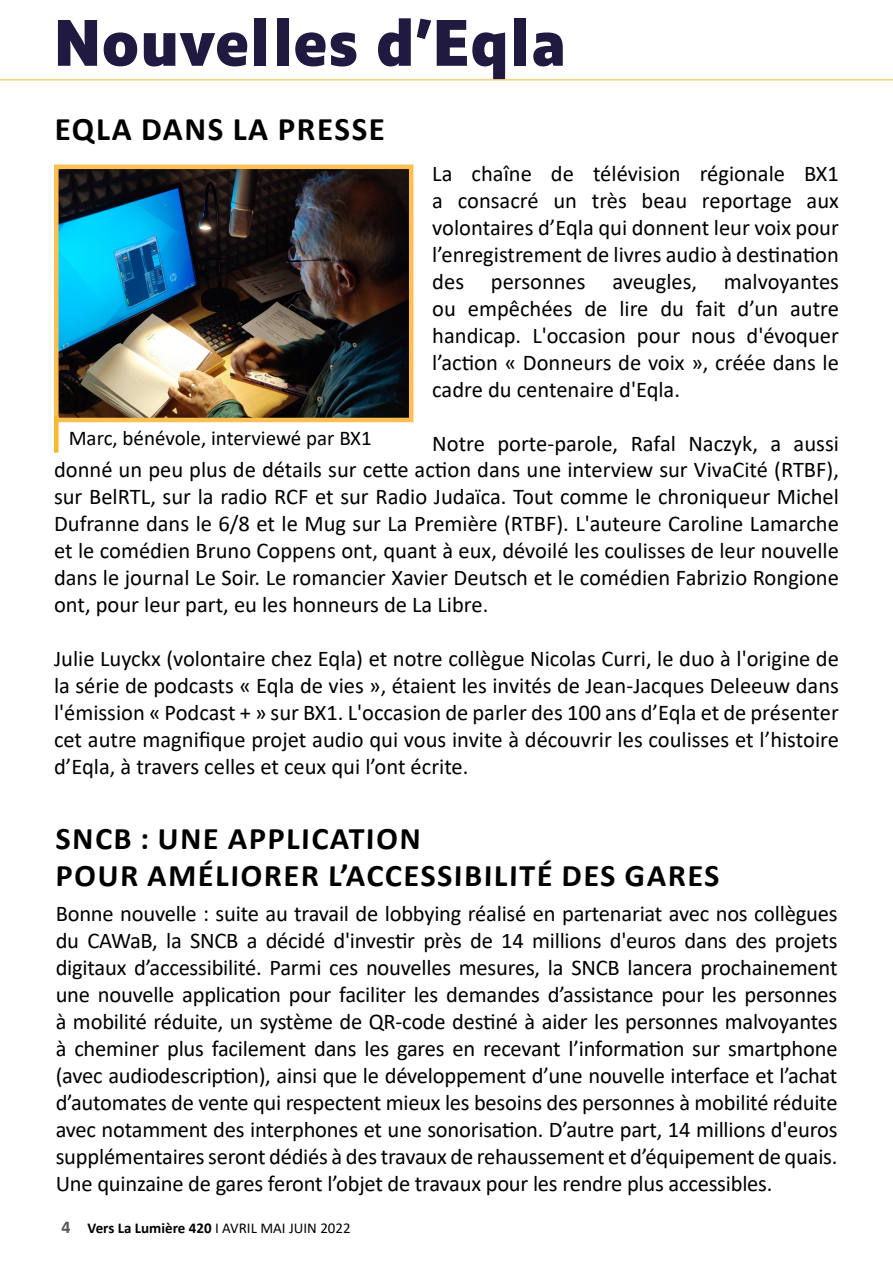
<style>
.page{position:relative;width:893px;height:1263px;background:#fff}
.page>*{position:absolute;margin:0;border:0;box-sizing:border-box;transform-origin:0 0}
.t1{font:700 60px "Luciole";letter-spacing:-.01em;color:#201a40}
.t2{font:700 33px "Calibri";letter-spacing:.05em;color:#000}
.t3{font:700 31.5px/37.5px "Calibri";color:#000}
.t4{font:22.5px/27px "Calibri";color:#000;text-align:justify}
.t5{font:21px "Calibri";color:#000}
.t6{font:15px "Calibri";color:#000}
.s1{font-weight:700;font-size:18px;color:#58595b}
.s2{font-weight:700}
</style>
<div class="page">
<hr style="left:0;top:80px;width:893px;height:1px;background:#f7b92f">
<img style="left:59px;top:170px;width:349px;height:247px">
<div style="left:54px;top:165px;width:359px;height:257px;border:4px solid #fdbe52"></div>
<div style="left:54px;top:416px;width:5px;height:37px;background:#f7b92d"></div>
<h1 class="t1" style="left:53px;top:10px;width:515px">Nouvelles d’Eqla</h1>
<h2 class="t2" style="left:55px;top:105px;width:332px">EQLA DANS LA PRESSE</h2>
<p class="t4" style="left:432px;top:160px;width:408px">La chaîne de télévision régionale BX1 a consacré un très beau reportage aux volontaires d’Eqla qui donnent leur voix pour l’enregistrement de livres audio à destination des personnes aveugles, malvoyantes ou empêchées de lire du fait d’un autre handicap. L'occasion pour nous d'évoquer l’action « Donneurs de voix », créée dans le cadre du centenaire d'Eqla.</p>
<p class="t4" style="left:54px;top:431px;width:786px;line-height:25px;text-align:right">Notre porte-parole, Rafal Naczyk, a aussi<br>donné un peu plus de détails sur cette action dans une interview sur VivaCité (RTBF),</p>
<p class="t4" style="left:54px;top:482px;width:786px">sur BelRTL, sur la radio RCF et sur Radio Judaïca. Tout comme le chroniqueur Michel Dufranne dans le 6/8 et le Mug sur La Première (RTBF). L'auteure Caroline Lamarche et le comédien Bruno Coppens ont, quant à eux, dévoilé les coulisses de leur nouvelle dans le journal Le Soir. Le romancier Xavier Deutsch et le comédien Fabrizio Rongione ont, pour leur part, eu les honneurs de La Libre.</p>
<p class="t4" style="left:54px;top:644px;width:786px">Julie Luyckx (volontaire chez Eqla) et notre collègue Nicolas Curri, le duo à l'origine de la série de podcasts « Eqla de vies », étaient les invités de Jean-Jacques Deleeuw dans l'émission « Podcast + » sur BX1. L'occasion de parler des 100 ans d’Eqla et de présenter cet autre magnifique projet audio qui vous invite à découvrir les coulisses et l’histoire d’Eqla, à travers celles et ceux qui l’ont écrite.</p>
<p class="t5" style="left:69px;top:423px;width:305px">Marc, bénévole, interviewé par BX1</p>
<h3 class="t3" style="left:55px;top:819px;width:666px">SNCB : UNE APPLICATION<br>POUR AMÉLIORER L’ACCESSIBILITÉ DES GARES</h3>
<p class="t4" style="left:56px;top:899px;width:783px">Bonne nouvelle : suite au travail de lobbying réalisé en partenariat avec nos collègues du CAWaB, la SNCB a décidé d'investir près de 14 millions d'euros dans des projets digitaux d’accessibilité. Parmi ces nouvelles mesures, la SNCB lancera prochainement une nouvelle application pour faciliter les demandes d’assistance pour les personnes à mobilité réduite, un système de QR-code destiné à aider les personnes malvoyantes à cheminer plus facilement dans les gares en recevant l’information sur smartphone (avec audiodescription), ainsi que le développement d’une nouvelle interface et l’achat d’automates de vente qui respectent mieux les besoins des personnes à mobilité réduite avec notamment des interphones et une sonorisation. D’autre part, 14 millions d'euros supplémentaires seront dédiés à des travaux de rehaussement et d’équipement de quais.<br>Une quinzaine de gares feront l’objet de travaux pour les rendre plus accessibles.</p>
<p class="t6" style="left:62px;top:1218px;width:291px"><span class="s1">4</span> <span class="s2">Vers La Lumière 420</span> I AVRIL MAI JUIN 2022</p>
</div>
